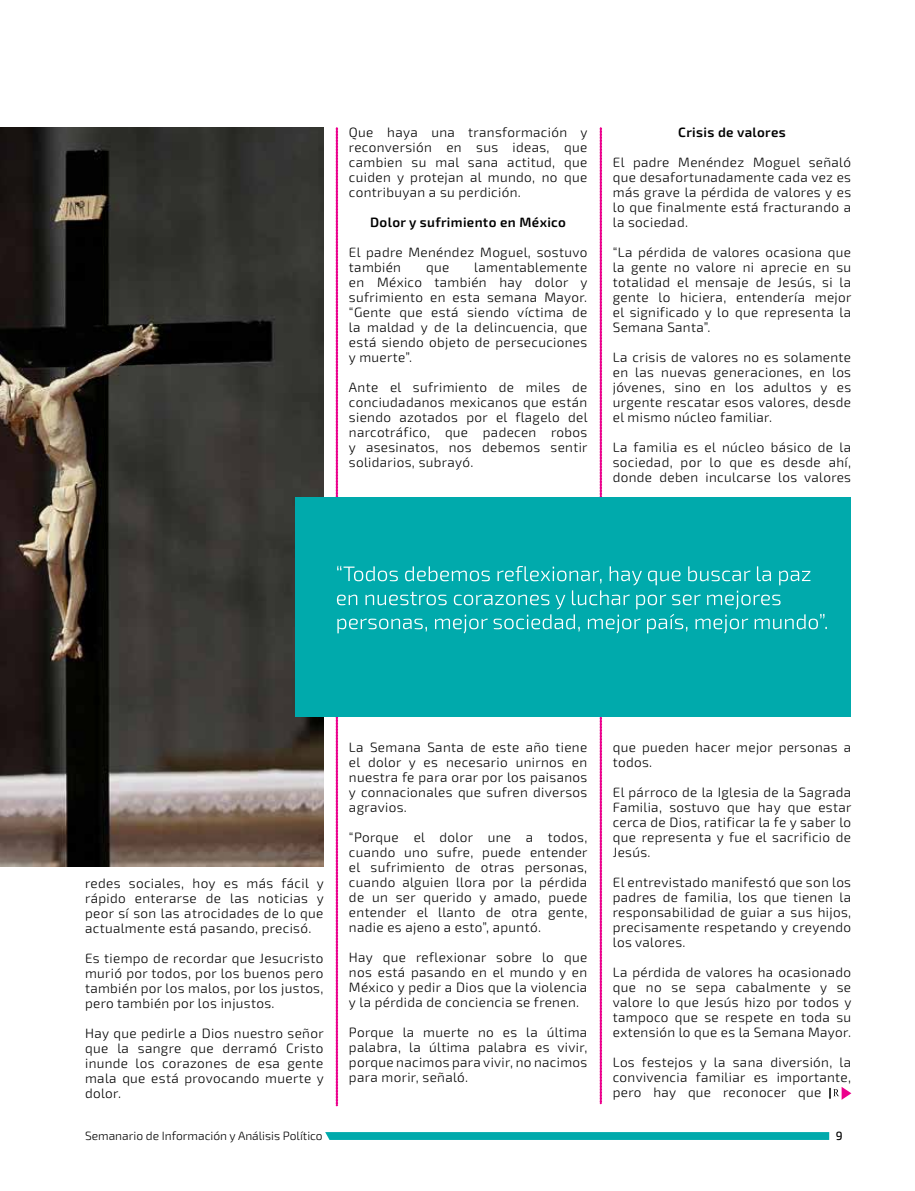
<style>
.page{position:relative;width:915px;height:1191px;background:#fff}
.page>*{position:absolute;margin:0;border:0;box-sizing:border-box;transform-origin:0 0}
.t1{font:300 13.5px/15px "Exo 2";letter-spacing:.025em;color:#000;text-align:justify}
.t2{font:600 13.5px "Exo 2";letter-spacing:.025em;color:#000}
.t3{font:300 12px "Exo 2";color:#000}
.t4{font:500 12px "Exo 2";color:#000}
</style>
<div class="page">
<svg style="left:325px;top:1132px;width:503px;height:8px;background:#05abad"></svg>
<img style="left:0;top:128px;width:323px;height:738px">
<div style="left:296px;top:497px;width:554px;height:219px;background:#00aaac"></div>
<svg style="left:336px;top:127px;width:515px;height:979px"></svg>
<p class="t1" style="left:349px;top:125px;width:240px">Que haya una transformación y reconversión en sus ideas, que cambien su mal sana actitud, que cuiden y protejan al mundo, no que contribuyan a su perdición.</p>
<p class="t2" style="left:370px;top:214px;width:197px">Dolor y sufrimiento en México</p>
<p class="t1" style="left:349px;top:245px;width:240px">El padre Menéndez Moguel, sostuvo también</p>
<p class="t1" style="left:349px;top:260px;width:240px;text-indent:125px">lamentablemente en México también hay dolor y sufrimiento en esta semana Mayor. “Gente que está siendo víctima de la maldad y de la delincuencia, que está siendo objeto de persecuciones y muerte”.</p>
<p class="t1" style="left:349px;top:380px;width:240px">Ante el sufrimiento de miles de conciudadanos mexicanos que están siendo azotados por el flagelo del narcotráfico, que padecen robos y asesinatos, nos debemos sentir solidarios, subrayó.</p>
<p class="t1" style="left:426px;top:260px;width:25px">que</p>
<p class="t2" style="left:678px;top:124px;width:109px">Crisis de valores</p>
<p class="t1" style="left:612px;top:155px;width:240px">El padre Menéndez Moguel señaló que desafortunadamente cada vez es más grave la pérdida de valores y es lo que finalmente está fracturando a la sociedad.</p>
<p class="t1" style="left:612px;top:245px;width:240px">“La pérdida de valores ocasiona que la gente no valore ni aprecie en su totalidad el mensaje de Jesús, si la gente lo hiciera, entendería mejor el significado y lo que representa la Semana Santa”.</p>
<p class="t1" style="left:612px;top:350px;width:240px">La crisis de valores no es solamente en las nuevas generaciones, en los jóvenes, sino en los adultos y es urgente rescatar esos valores, desde el mismo núcleo familiar.</p>
<p class="t1" style="left:612px;top:440px;width:240px">La familia es el núcleo básico de la sociedad, por lo que es desde ahí, donde deben inculcarse los valores</p>
<p class="t1" style="left:85px;top:876px;width:240px">redes sociales, hoy es más fácil y rápido enterarse de las noticias y peor sí son las atrocidades de lo que actualmente está pasando, precisó.</p>
<p class="t1" style="left:85px;top:951px;width:240px">Es tiempo de recordar que Jesucristo murió por todos, por los buenos pero también por los malos, por los justos, pero también por los injustos.</p>
<p class="t1" style="left:85px;top:1026px;width:240px">Hay que pedirle a Dios nuestro señor que la sangre que derramó Cristo inunde los corazones de esa gente mala que está provocando muerte y dolor.</p>
<p class="t1" style="left:349px;top:740px;width:240px">La Semana Santa de este año tiene el dolor y es necesario unirnos en nuestra fe para orar por los paisanos y connacionales que sufren diversos agravios.</p>
<p class="t1" style="left:349px;top:830px;width:240px">“Porque el dolor une a todos, cuando uno sufre, puede entender el sufrimiento de otras personas, cuando alguien llora por la pérdida de un ser querido y amado, puede entender el llanto de otra gente, nadie es ajeno a esto”, apuntó.</p>
<p class="t1" style="left:349px;top:950px;width:240px">Hay que reflexionar sobre lo que nos está pasando en el mundo y en México y pedir a Dios que la violencia y la pérdida de conciencia se frenen.</p>
<p class="t1" style="left:349px;top:1025px;width:240px">Porque la muerte no es la última palabra, la última palabra es vivir, porque nacimos para vivir, no nacimos para morir, señaló.</p>
<p class="t1" style="left:612px;top:740px;width:240px">que pueden hacer mejor personas a todos.</p>
<p class="t1" style="left:612px;top:785px;width:240px">El párroco de la Iglesia de la Sagrada Familia, sostuvo que hay que estar cerca de Dios, ratificar la fe y saber lo que representa y fue el sacrificio de Jesús.</p>
<p class="t1" style="left:612px;top:875px;width:240px">El entrevistado manifestó que son los padres de familia, los que tienen la responsabilidad de guiar a sus hijos, precisamente respetando y creyendo los valores.</p>
<p class="t1" style="left:612px;top:965px;width:240px">La pérdida de valores ha ocasionado que no se sepa cabalmente y se valore lo que Jesús hizo por todos y tampoco que se respete en toda su extensión lo que es la Semana Mayor.</p>
<p class="t1" style="left:612px;top:1055px;width:240px">Los festejos y la sana diversión, la convivencia familiar es importante, pero hay que reconocer que</p>
<p class="t3" style="left:85px;top:1128px;width:239px">Semanario de Información y Análisis Político</p>
<p class="t4" style="left:835px;top:1128px;width:8px">9</p>
</div>
